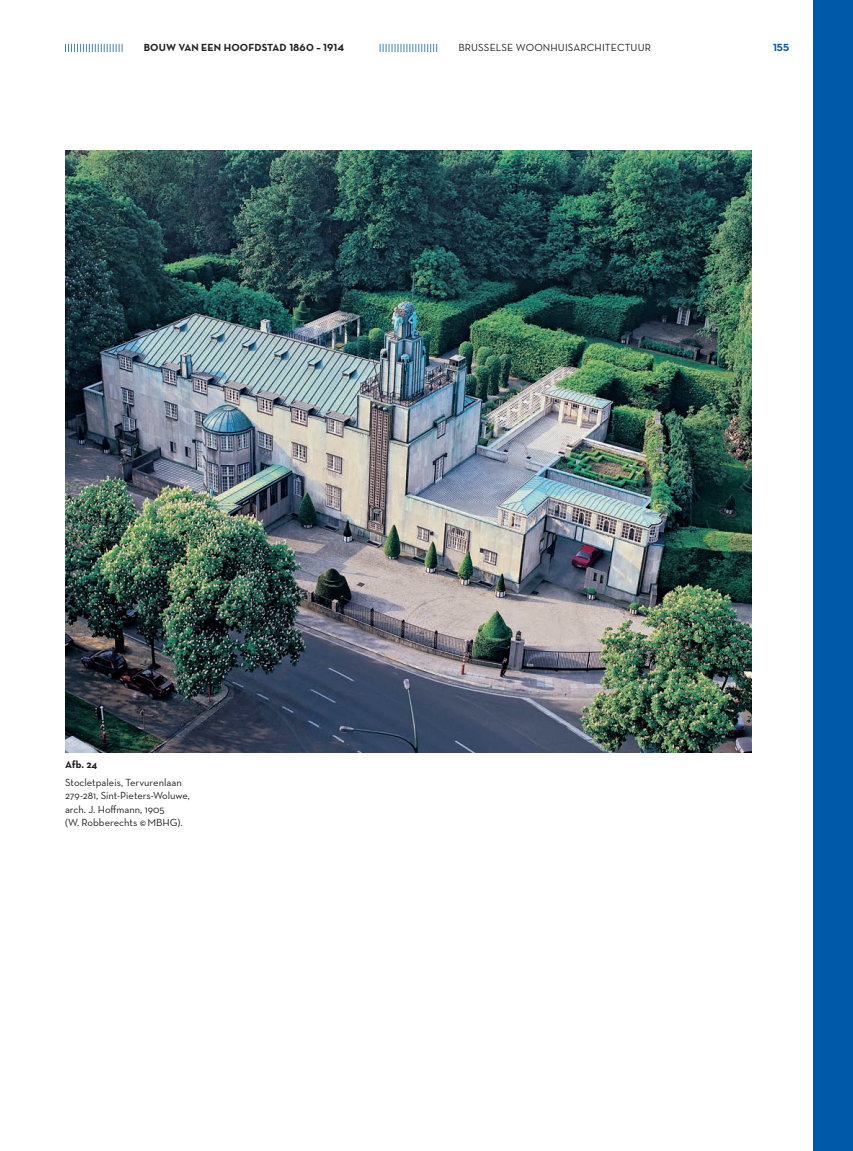
<style>
.page{position:relative;width:853px;height:1151px;background:#fff}
.page>*{position:absolute;margin:0;border:0;box-sizing:border-box;transform-origin:0 0}
.t1{font:10.5px/13.5px "Neutra Text";color:#231f20}
.t2{font:10.5px "Neutra Text Bold Alt";letter-spacing:.01em;color:#231f20}
.t3{font:700 10.5px "Neutra Text";color:#231f20}
.t4{font:10.5px "Neutra Text Bold Alt";color:#0159a9}
</style>
<div class="page">
<svg style="left:65px;top:44px;width:57px;height:8px"></svg>
<svg style="left:380px;top:44px;width:57px;height:8px"></svg>
<div style="left:813px;top:0;width:40px;height:1151px;background:#0159a9"></div>
<img style="left:65px;top:150px;width:687px;height:602px">
<p class="t2" style="left:144px;top:41px;width:202px">BOUW VAN EEN HOOFDSTAD 1860 – 1914</p>
<p class="t4" style="left:773px;top:41px;width:18px">155</p>
<p class="t1" style="left:458px;top:41px;width:194px">BRUSSELSE WOONHUISARCHITECTUUR</p>
<p class="t3" style="left:65px;top:758px;width:34px">Afb. 24</p>
<p class="t1" style="left:65px;top:775px;width:127px">Stocletpaleis, Tervurenlaan<br>279-281, Sint-Pieters-Woluwe, arch. J. Hoffmann, 1905<br>(W. Robberechts © MBHG).</p>
</div>
